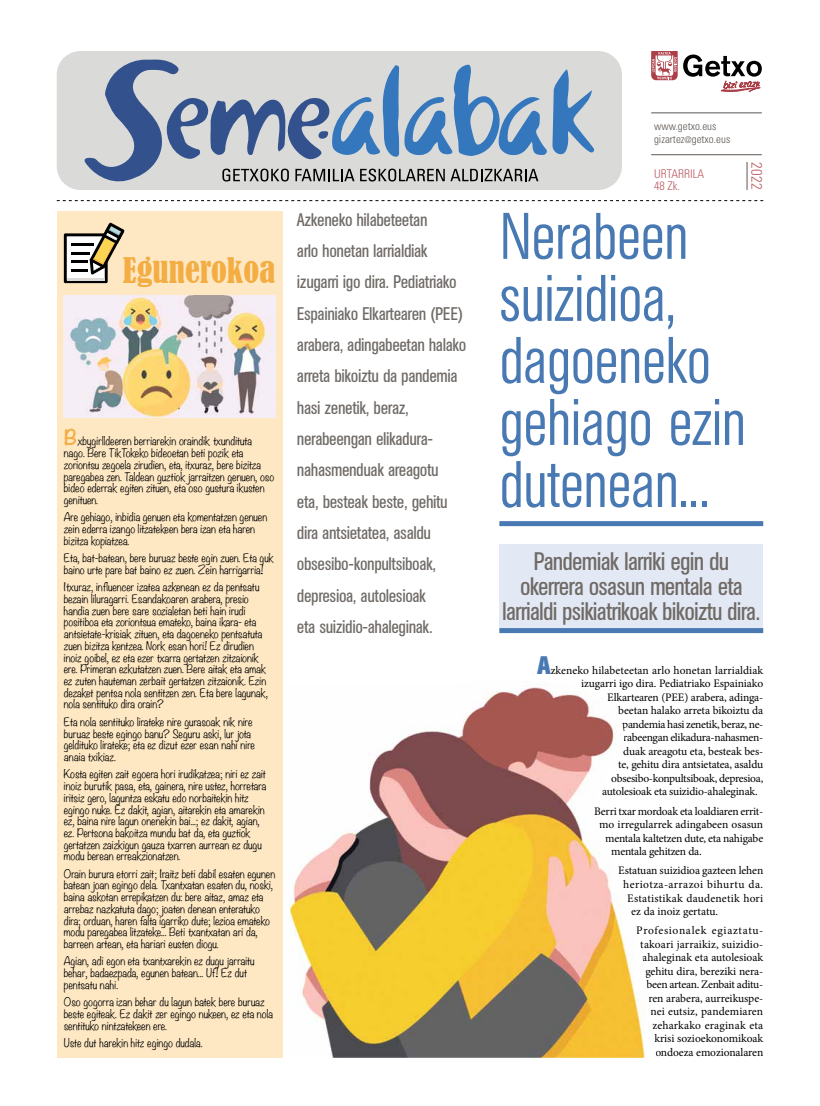
<style>
.page{position:relative;width:820px;height:1106px;background:#fff}
.page>*{position:absolute;margin:0;border:0;box-sizing:border-box;transform-origin:0 0}
.t1{font:300 condensed 65px/62px "AK12";color:#4979b3}
.t2{font:condensed 33px "Bernard";color:#f3ad43}
.t3{font:condensed 25px/25px "AK12";letter-spacing:-.02em;color:#6f6a66;text-align:center}
.t4{font:condensed 18px/31.3px "AK12";letter-spacing:-.01em;color:#6f6a66}
.t5{font:300 condensed 15px "Univers";color:#be5e65}
.t6{font:300 condensed 12px/12px "Univers";color:#be5e65}
.t7{font:11.5px/13.5px "Minion Pro";letter-spacing:-.01em;color:#000;text-align:right}
.t8{font:11.5px "Minion Pro";letter-spacing:-.03em;color:#000}
.t9{font:11.5px "Minion Pro";letter-spacing:.035em;color:#000}
.t10{font:11.5px "Minion Pro";letter-spacing:.02em;color:#000}
.t11{font:300 condensed 11px/13px "Univers";color:#5d5752}
.t12{font:300 10.5px/11.7px "Noteworthy";color:#000}
.s1{font-weight:700;font-size:19px;color:#f3ad43}
.s2{font-size:9px}
.s3{font-family:"AK12";font-weight:700;font-stretch:condensed;font-size:25px;color:#4979b3}
</style>
<div class="page">
<div style="left:57px;top:212px;width:225px;height:845px;background:#fee8c4"></div>
<svg style="left:683px;top:55px;width:78px;height:37px"></svg>
<svg style="left:651px;top:51px;width:26px;height:29px"></svg>
<hr style="left:651px;top:113px;width:110px;height:1px;background:#5d5752">
<hr style="left:651px;top:154px;width:110px;height:1px;background:#5d5752">
<svg style="left:57px;top:200px;width:706px;height:1px"></svg>
<div style="left:499px;top:521px;width:264px;height:5px;background:#4979b3"></div>
<img style="left:64px;top:296px;width:211px;height:121px">
<img style="left:289px;top:685px;width:356px;height:372px">
<div style="left:499px;top:544px;width:264px;height:87px;background:#e3e9f4"></div>
<div style="left:499px;top:628px;width:264px;height:5px;background:#4979b3"></div>
<div style="left:57px;top:51px;width:564px;height:139px;background:#dadad9;border-radius:24px"></div>
<svg style="left:84px;top:59px;width:510px;height:123px"></svg>
<svg style="left:746px;top:162px;width:1px;height:28px"></svg>
<svg style="left:64px;top:223px;width:60px;height:60px"></svg>
<h2 class="t2" style="left:123px;top:251px;width:154px">Egunerokoa</h2>
<p class="t12" style="left:64px;top:435px;width:212px"><span class="s1">B</span>xbygirlldeeren berriarekin oraindik txundituta nago. Bere TikTokeko bideoetan beti pozik eta zoriontsu zegoela zirudien, eta, itxuraz, bere bizitza paregabea zen. Taldean guztiok jarraitzen genuen, oso bideo ederrak egiten zituen, eta oso gustura ikusten genituen.</p>
<p class="t12" style="left:64px;top:511px;width:205px">Are gehiago, inbidia genuen eta komentatzen genuen zein ederra izango litzatekeen bera izan eta haren bizitza kopiatzea.</p>
<p class="t12" style="left:64px;top:552px;width:211px">Eta, bat-batean, bere buruaz beste egin zuen. Eta guk baino urte pare bat baino ez zuen. Zein harrigarria!</p>
<p class="t12" style="left:64px;top:581px;width:206px">Itxuraz, influencer izatea azkenean ez da pentsatu bezain liluragarri. Esandakoaren arabera, presio handia zuen bere sare sozialetan beti hain irudi positiboa eta zoriontsua emateko, baina ikara- eta antsietate-krisiak zituen, eta dagoeneko pentsatuta zuen bizitza kentzea. Nork esan hori! Ez dirudien inoiz goibel, ez eta ezer txarra gertatzen zitzaionik ere. Primeran ezkutatzen zuen. Bere aitak eta amak ez zuten hauteman zerbait gertatzen zitzaionik. Ezin dezaket pentsa nola sentitzen zen. Eta bere lagunak, nola sentituko dira orain?</p>
<p class="t12" style="left:64px;top:715px;width:192px">Eta nola sentituko lirateke nire gurasoak nik nire buruaz beste egingo banu? Seguru aski, lur jota geldituko lirateke; eta ez dizut ezer esan nahi nire anaia txikiaz.</p>
<p class="t12" style="left:64px;top:768px;width:204px">Kosta egiten zait egoera hori irudikatzea; niri ez zait inoiz burutik pasa, eta, gainera, nire ustez, horretara iritsiz gero, laguntza eskatu edo norbaitekin hitz egingo nuke. Ez dakit, agian, aitarekin eta amarekin ez, baina nire lagun onenekin bai...; ez dakit, agian, ez. Pertsona bakoitza mundu bat da, eta guztiok gertatzen zaizkigun gauza txarren aurrean ez dugu modu berean erreakzionatzen.</p>
<p class="t12" style="left:64px;top:867px;width:213px">Orain burura etorri zait; Iraitz beti dabil esaten egunen batean joan egingo dela. Txantxatan esaten du, noski, baina askotan errepikatzen du: bere aitaz, amaz eta arrebaz nazkatuta dago; joaten denean enteratuko dira; orduan, haren falta igarriko dute; lezioa emateko modu paregabea litzateke... Beti txantxatan ari da, barreen artean, eta hariari eusten diogu.</p>
<p class="t12" style="left:64px;top:955px;width:192px">Agian, adi egon eta txantxarekin ez dugu jarraitu behar, badaezpada, egunen batean... Uf! Ez dut pentsatu nahi.</p>
<p class="t12" style="left:64px;top:996px;width:210px">Oso gogorra izan behar du lagun batek bere buruaz beste egiteak. Ez dakit zer egingo nukeen, ez eta nola sentituko nintzatekeen ere.</p>
<p class="t12" style="left:64px;top:1036px;width:140px">Uste dut harekin hitz egingo dudala.</p>
<p class="t4" style="left:297px;top:204px;width:171px">Azkeneko hilabeteetan<br>arlo honetan larrialdiak izugarri igo dira. Pediatriako<br>Espainiako Elkartearen (PEE) arabera, adingabeetan halako arreta bikoiztu da pandemia hasi zenetik, beraz, nerabeengan elikadura&shy;nahasmenduak areagotu<br>eta, besteak beste, gehitu dira antsietatea, asaldu obsesibo-konpultsiboak, depresioa, autolesioak<br>eta suizidio-ahaleginak.</p>
<p class="t11" style="left:653px;top:120px;width:78px">www.getxo.eus gizartez<span class="s2">@</span>getxo.eus</p>
<p class="t6" style="left:653px;top:168px;width:52px">URTARRILA<br>48 Zk.</p>
<h3 class="t5" style="left:765px;top:162px;width:29px;rotate:90deg">2022</h3>
<h1 class="t1" style="left:499px;top:205px;width:247px">Nerabeen suizidioa, dagoeneko gehiago ezin dutenean...</h1>
<h3 class="t3" style="left:502px;top:548px;width:259px">Pandemiak larriki egin du okerrera osasun mentala eta larrialdi psikiatrikoak bikoiztu dira.</h3>
<p class="t7" style="left:537px;top:663px;width:227px"><span class="s3">A</span>zkeneko hilabeteetan arlo honetan larrialdiak</p>
<p class="t7" style="left:581px;top:677px;width:183px">izugarri igo dira. Pediatriako Espainiako</p>
<p class="t7" style="left:607px;top:690px;width:157px">Elkartearen (PEE) arabera, adinga-</p>
<p class="t7" style="left:618px;top:704px;width:146px">beetan halako arreta bikoiztu da</p>
<p class="t8" style="left:622px;top:716px;width:142px">pandemia hasi zenetik, beraz, ne-</p>
<p class="t7" style="left:623px;top:731px;width:141px">rabeengan elikadura-nahasmen-</p>
<p class="t7" style="left:623px;top:744px;width:141px">duak areagotu eta, besteak bes-</p>
<p class="t7" style="left:618px;top:758px;width:146px">te, gehitu dira antsietatea, asaldu</p>
<p class="t7" style="left:611px;top:771px;width:153px">obsesibo-konpultsiboak, depresioa,</p>
<p class="t7" style="left:602px;top:785px;width:157px">autolesioak eta suizidio-ahaleginak.</p>
<p class="t7" style="left:594px;top:804px;width:170px">Berri txar mordoak eta loaldiaren errit-</p>
<p class="t7" style="left:599px;top:817px;width:165px">mo irregularrek adingabeen osasun</p>
<p class="t7" style="left:605px;top:831px;width:159px">mentala kaltetzen dute, eta nahigabe</p>
<p class="t7" style="left:611px;top:844px;width:92px">mentala gehitzen da.</p>
<p class="t7" style="left:618px;top:864px;width:146px">Estatuan suizidioa gazteen lehen</p>
<p class="t9" style="left:623px;top:876px;width:141px">heriotza-arrazoi bihurtu da.</p>
<p class="t10" style="left:627px;top:890px;width:137px">Estatistikak daudenetik hori</p>
<p class="t7" style="left:631px;top:904px;width:88px">ez da inoiz gertatu.</p>
<p class="t7" style="left:636px;top:923px;width:128px">Profesionalek egiaztatu&shy;takoari jarraikiz, suizidio&shy;ahaleginak eta autolesioak gehitu dira, bereziki nera&shy;been artean. Zenbait aditu&shy;ren arabera, aurreikuspe&shy;nei eutsiz, pandemiaren zeharkako eraginak eta krisi sozioekonomikoak ondoeza emozionalaren</p>
</div>
